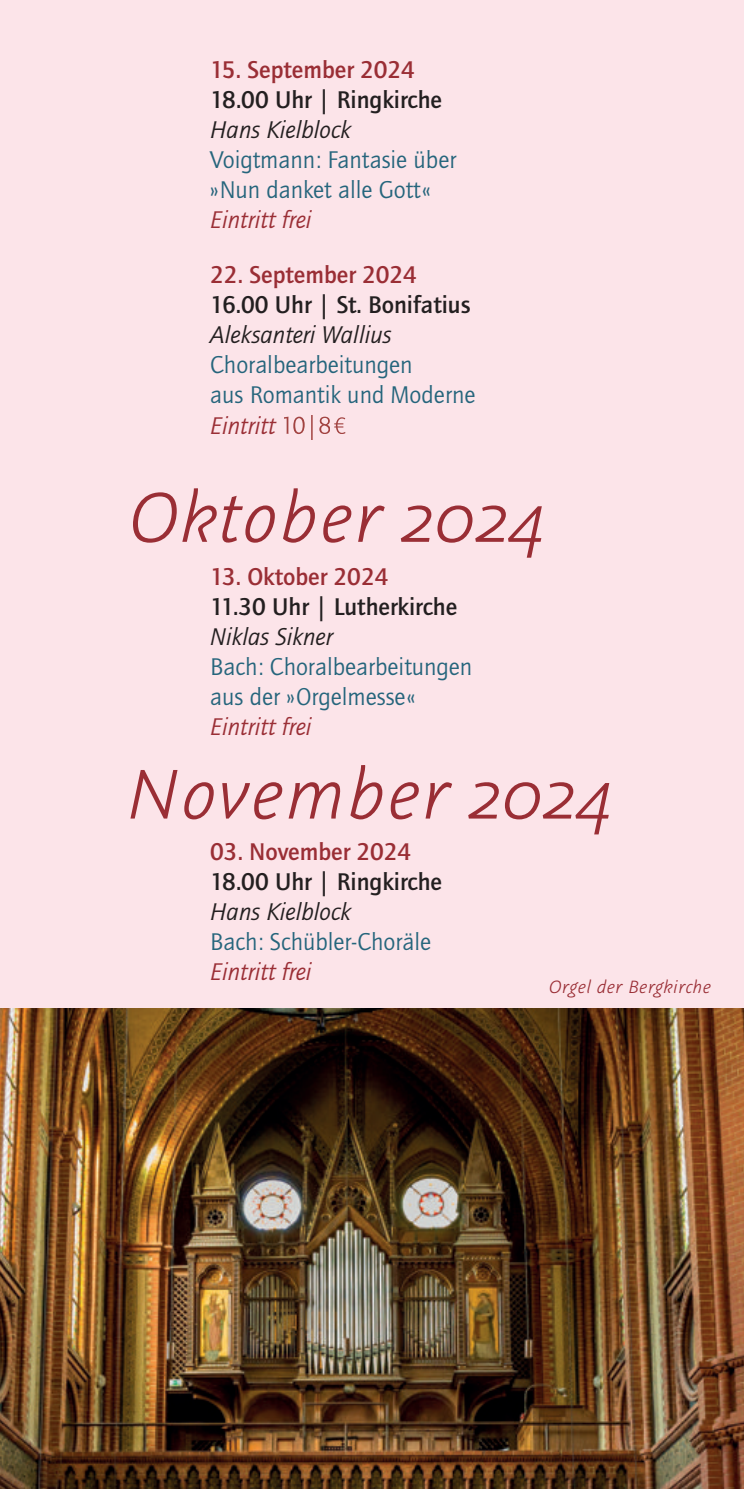
<style>
.page{position:relative;width:745px;height:1489px;background:#fff}
.page>*{position:absolute;margin:0;border:0;box-sizing:border-box;transform-origin:0 0}
.t1{font:italic 300 79px "Graublau Sans";color:#9a2e35}
.t2{font:25px/30px "Quay Sans EF";color:#25657c}
.t3{font:500 25px "Quay Sans EF";color:#231f20}
.t4{font:500 25px "Quay Sans EF";color:#9a2e35}
.t5{font:italic 25px "Quay Sans EF";color:#231f20}
.t6{font:italic 25px "Quay Sans EF";color:#9a2e35}
.t7{font:italic 300 20px "Graublau Sans";color:#9a2e35}
</style>
<div class="page">
<div style="left:0;top:1px;width:742px;height:1487px;background:#fce4e9"></div>
<svg style="left:284px;top:415px;width:28px;height:25px"></svg>
<svg style="left:319px;top:416px;width:26px;height:18px"></svg>
<img style="left:0;top:1008px;width:742px;height:480px">
<p class="t4" style="left:210px;top:55px;width:206px">15. September 2024</p>
<p class="t3" style="left:210px;top:85px;width:233px">18.00 Uhr | Ringkirche</p>
<p class="t5" style="left:210px;top:116px;width:142px">Hans Kielblock</p>
<p class="t2" style="left:210px;top:145px;width:247px">Voigtmann: Fantasie über »Nun danket alle Gott«</p>
<p class="t6" style="left:210px;top:206px;width:103px">Eintritt frei</p>
<p class="t4" style="left:210px;top:260px;width:208px">22. September 2024</p>
<p class="t3" style="left:210px;top:290px;width:261px">16.00 Uhr | St. Bonifatius</p>
<p class="t5" style="left:210px;top:321px;width:183px">Aleksanteri Wallius</p>
<p class="t2" style="left:210px;top:350px;width:266px">Choralbearbeitungen<br>aus Romantik und Moderne</p>
<p class="t6" style="left:210px;top:412px;width:67px">Eintritt</p>
<h1 class="t1" style="left:128px;top:467px;width:417px">Oktober 2024</h1>
<p class="t4" style="left:210px;top:562px;width:179px">13. Oktober 2024</p>
<p class="t3" style="left:210px;top:592px;width:248px">11.30 Uhr | Lutherkirche</p>
<p class="t5" style="left:210px;top:622px;width:124px">Niklas Sikner</p>
<p class="t2" style="left:210px;top:651px;width:263px">Bach: Choralbearbeitungen aus der »Orgelmesse«</p>
<p class="t6" style="left:210px;top:712px;width:103px">Eintritt frei</p>
<h1 class="t1" style="left:124px;top:744px;width:489px">November 2024</h1>
<p class="t4" style="left:210px;top:837px;width:202px">03. November 2024</p>
<p class="t3" style="left:210px;top:867px;width:233px">18.00 Uhr | Ringkirche</p>
<p class="t5" style="left:210px;top:897px;width:142px">Hans Kielblock</p>
<p class="t2" style="left:210px;top:926px;width:222px">Bach: Schübler-Choräle</p>
<p class="t6" style="left:210px;top:957px;width:103px">Eintritt frei</p>
<p class="t7" style="left:548px;top:974px;width:164px">Orgel der Bergkirche</p>
</div>
